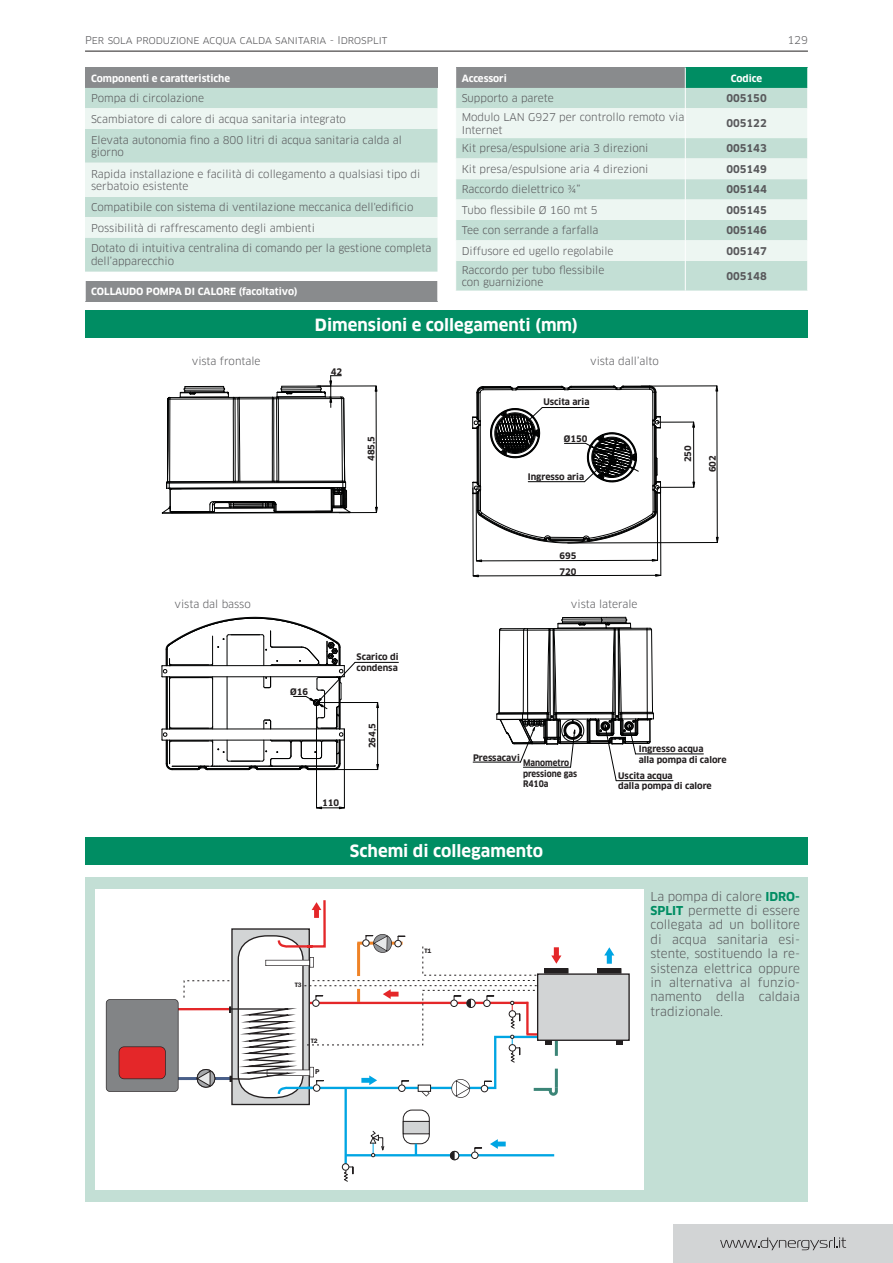
<style>
.page{position:relative;width:893px;height:1263px;background:#fff}
.page>*{position:absolute;margin:0;border:0;box-sizing:border-box;transform-origin:0 0}
.t1{font:700 16.5px "Clan Pro";color:#fff}
.t2{font:12px/14.4px "Clan Pro";color:#58585b}
.t3{font:10.5px/20.7px "Clan Pro";color:#58585b}
.t4{font:700 10.5px "Clan Pro";color:#58585b}
.t5{font:700 9.75px "Clan Pro";color:#fff}
.t6{font:700 8.85px/10.6px "Clan Pro";color:#231f20}
.t7{font:700 8.85px/10.6px "Clan Pro";color:#231f20;scale:.91 1}
.t8{font:600 7.2px "Franklin Gothic";color:#231f20}
.t9{font:600 6.45px "Franklin Gothic";color:#231f20}
.s1{color:#fff}
.s2{font-weight:700;color:#008d63}
</style>
<div class="page">
<div style="left:673px;top:1225px;width:220px;height:38px;background:#d2d4d5"></div>
<svg style="left:720px;top:1237px;width:126px;height:13px"></svg>
<hr style="left:85px;top:51px;width:723px;height:1px;background:#231f20">
<div style="left:85px;top:68px;width:352px;height:20px;background:#898b8d"></div>
<div style="left:85px;top:88px;width:352px;height:184px;background:#c3dfd5"></div>
<svg style="left:85px;top:108px;width:352px;height:130px;background:#dbece5"></svg>
<div style="left:456px;top:68px;width:229px;height:20px;background:#898b8d"></div>
<div style="left:685px;top:68px;width:123px;height:20px;background:#008d63"></div>
<div style="left:456px;top:88px;width:351px;height:203px;background:#c3dfd5"></div>
<svg style="left:456px;top:108px;width:351px;height:153px;background:#dcece6"></svg>
<svg style="left:685px;top:68px;width:1px;height:40px"></svg>
<svg style="left:807px;top:68px;width:1px;height:40px"></svg>
<hr style="left:685px;top:108px;width:1px;height:30px;background:#fff">
<svg style="left:685px;top:138px;width:1px;height:123px"></svg>
<svg style="left:807px;top:138px;width:1px;height:102px"></svg>
<hr style="left:685px;top:261px;width:1px;height:30px;background:#fff">
<div style="left:85px;top:310px;width:723px;height:27px;background:#008d63"></div>
<hr style="left:317px;top:386px;width:59px;height:1px;background:#010202">
<hr style="left:339px;top:512px;width:38px;height:1px;background:#010202">
<hr style="left:376px;top:391px;width:1px;height:116px;background:#010202">
<svg style="left:375px;top:385px;width:2px;height:7px"></svg>
<svg style="left:375px;top:507px;width:3px;height:5px"></svg>
<svg style="left:162px;top:203px;width:189px;height:311px"></svg>
<hr style="left:473px;top:762px;width:47px;height:1px;background:#010202">
<hr style="left:616px;top:780px;width:57px;height:1px;background:#010202">
<hr style="left:635px;top:754px;width:68px;height:1px;background:#010202">
<svg style="left:496px;top:616px;width:158px;height:165px"></svg>
<hr style="left:316px;top:702px;width:1px;height:106px;background:#010202">
<hr style="left:344px;top:729px;width:1px;height:79px;background:#010202">
<svg style="left:316px;top:807px;width:29px;height:2px"></svg>
<hr style="left:309px;top:769px;width:69px;height:1px;background:#010202">
<hr style="left:316px;top:702px;width:62px;height:1px;background:#010202">
<hr style="left:377px;top:707px;width:1px;height:57px;background:#010202">
<svg style="left:376px;top:764px;width:3px;height:6px"></svg>
<svg style="left:376px;top:702px;width:3px;height:6px"></svg>
<hr style="left:355px;top:662px;width:43px;height:1px;background:#010202">
<svg style="left:162px;top:617px;width:193px;height:153px"></svg>
<hr style="left:476px;top:488px;width:1px;height:73px;background:#010202">
<hr style="left:657px;top:487px;width:1px;height:73px;background:#010202">
<svg style="left:475px;top:559px;width:184px;height:3px"></svg>
<hr style="left:473px;top:488px;width:1px;height:88px;background:#010202">
<hr style="left:660px;top:487px;width:1px;height:88px;background:#010202">
<svg style="left:472px;top:574px;width:190px;height:3px"></svg>
<svg style="left:472px;top:385px;width:246px;height:159px"></svg>
<div style="left:85px;top:878px;width:723px;height:324px;background:#c3dfd5"></div>
<div style="left:95px;top:889px;width:548px;height:301px;background:#fff"></div>
<div style="left:232px;top:929px;width:77px;height:175px;background:#d2d4d5"></div>
<svg style="left:403px;top:1110px;width:26px;height:34px"></svg>
<div style="left:403px;top:1109px;width:27px;height:35px;border:1px solid #231f20;border-radius:9px"></div>
<div style="left:403px;top:1121px;width:26px;height:13px;background:#d2d4d5"></div>
<div style="left:403px;top:1121px;width:26px;height:13px;border:1px solid #231f20"></div>
<hr style="left:346px;top:1154px;width:208px;height:2px;background:#00a5e3">
<hr style="left:344px;top:1088px;width:3px;height:76px;background:#00a5e3">
<svg style="left:415px;top:1144px;width:2px;height:10px"></svg>
<svg style="left:490px;top:1139px;width:16px;height:10px"></svg>
<div style="left:474px;top:1147px;width:8px;height:5px;border:1px solid #231f20"></div>
<div style="left:471px;top:1151px;width:7px;height:8px;border:1px solid #231f20;border-radius:50%"></div>
<div style="left:450px;top:1151px;width:9px;height:9px;background:#fff;border-radius:50%"></div>
<div style="left:450px;top:1151px;width:9px;height:9px;border:1px solid #231f20;border-radius:50%"></div>
<svg style="left:450px;top:1151px;width:5px;height:9px"></svg>
<svg style="left:370px;top:1130px;width:14px;height:27px"></svg>
<div style="left:538px;top:974px;width:91px;height:66px;background:#d2d4d5"></div>
<div style="left:537px;top:973px;width:93px;height:68px;border:1px solid #231f20"></div>
<hr style="left:598px;top:969px;width:23px;height:4px;background:#231f20">
<div style="left:597px;top:968px;width:24px;height:5px;border:1px solid #231f20"></div>
<svg style="left:604px;top:947px;width:10px;height:17px"></svg>
<svg style="left:616px;top:1040px;width:7px;height:5px"></svg>
<svg style="left:106px;top:900px;width:480px;height:199px"></svg>
<svg style="left:343px;top:1170px;width:5px;height:12px"></svg>
<div style="left:348px;top:1166px;width:5px;height:8px;border:1px solid #231f20"></div>
<div style="left:342px;top:1164px;width:7px;height:6px;background:#fff;border-radius:50%"></div>
<div style="left:342px;top:1163px;width:7px;height:7px;border:1px solid #231f20;border-radius:50%"></div>
<div style="left:85px;top:837px;width:723px;height:27px;background:#008d63"></div>
<div style="left:85px;top:281px;width:353px;height:20px;background:#898b8d"></div>
<svg style="left:85px;top:281px;width:1px;height:20px"></svg>
<p class="t3" style="left:85px;top:30px;width:304px">Per sola produzione acqua calda sanitaria - Idrosplit</p>
<p class="t3" style="left:787px;top:30px;width:22px">129</p>
<p class="t5" style="left:91px;top:72px;width:141px">Componenti e caratteristiche</p>
<p class="t3" style="left:91px;top:88px;width:312px">Pompa di circolazione<br>Scambiatore di calore di acqua sanitaria integrato<br>Elevata autonomia fino a 800 litri di acqua sanitaria calda al</p>
<p class="t3" style="left:91px;top:142px;width:331px;line-height:21.5px">giorno<br>Rapida installazione e facilità di collegamento a qualsiasi tipo di</p>
<p class="t3" style="left:91px;top:176px;width:342px">serbatoio esistente<br>Compatibile con sistema di ventilazione meccanica dell'edificio Possibilità di raffrescamento degli ambienti<br>Dotato di intuitiva centralina di comando per la gestione completa</p>
<p class="t3" style="left:91px;top:251px;width:85px">dell’apparecchio</p>
<p class="t5" style="left:462px;top:72px;width:47px">Accessori</p>
<p class="t5" style="left:731px;top:72px;width:33px">Codice</p>
<p class="t3" style="left:462px;top:88px;width:94px">Supporto a parete</p>
<p class="t4" style="left:726px;top:92px;width:42px">005150</p>
<p class="t3" style="left:462px;top:111px;width:224px;line-height:12.6px">Modulo LAN G927 per controllo remoto via<br>Internet</p>
<p class="t4" style="left:726px;top:117px;width:42px">005122</p>
<p class="t3" style="left:462px;top:138px;width:188px">Kit presa/espulsione aria 3 direzioni</p>
<p class="t4" style="left:726px;top:142px;width:42px">005143</p>
<p class="t3" style="left:462px;top:159px;width:188px">Kit presa/espulsione aria 4 direzioni</p>
<p class="t4" style="left:726px;top:163px;width:42px">005149</p>
<p class="t3" style="left:462px;top:179px;width:120px">Raccordo dielettrico ¾”</p>
<p class="t4" style="left:726px;top:183px;width:42px">005144</p>
<p class="t3" style="left:462px;top:200px;width:138px">Tubo flessibile Ø 160 mt 5</p>
<p class="t4" style="left:726px;top:204px;width:42px">005145</p>
<p class="t3" style="left:462px;top:220px;width:138px">Tee con serrande a farfalla</p>
<p class="t4" style="left:726px;top:224px;width:42px">005146</p>
<p class="t3" style="left:462px;top:240px;width:153px">Diffusore ed ugello regolabile</p>
<p class="t4" style="left:726px;top:245px;width:42px">005147</p>
<p class="t3" style="left:462px;top:263px;width:144px;line-height:12.6px">Raccordo per tubo flessibile con guarnizione</p>
<p class="t4" style="left:726px;top:270px;width:42px">005148</p>
<h1 class="t1" style="left:315px;top:315px;width:265px">Dimensioni e collegamenti (mm)</h1>
<p class="t5" style="left:91px;top:286px;width:8px">COLLAU</p>
<p class="t5" style="left:129px;top:286px;width:26px">DO POMPA</p>
<p class="t5" style="left:185px;top:286px;width:21px">DI CALORE</p>
<p class="t5" style="left:239px;top:286px;width:60px">(facoltativo)</p>
<p class="t3" style="left:192px;top:350px;width:70px">vista frontale</p>
<p class="t3" style="left:174px;top:593px;width:78px">vista dal basso</p>
<p class="t6" style="left:331px;top:366px;width:13px">42</p>
<p class="t6" style="left:366px;top:461px;width:26px;rotate:-90deg">485,5</p>
<p class="t3" style="left:590px;top:350px;width:70px">vista dall’alto</p>
<p class="t6" style="left:543px;top:397px;width:48px">Uscita aria</p>
<p class="t6" style="left:564px;top:433px;width:25px">Ø150</p>
<p class="t6" style="left:528px;top:471px;width:58px">Ingresso aria</p>
<p class="t6" style="left:683px;top:462px;width:18px;rotate:-90deg">250</p>
<p class="t6" style="left:707px;top:472px;width:18px;rotate:-90deg">602</p>
<p class="t6" style="left:559px;top:549px;width:18px;line-height:15.1px">695<br>720</p>
<p class="t3" style="left:571px;top:593px;width:68px">vista laterale</p>
<p class="t6" style="left:290px;top:687px;width:19px">Ø16</p>
<p class="t6" style="left:357px;top:651px;width:43px">Scarico di condensa</p>
<p class="t6" style="left:322px;top:797px;width:18px">110</p>
<p class="t6" style="left:367px;top:748px;width:26px;rotate:-90deg">264,5</p>
<p class="t6" style="left:473px;top:752px;width:48px">Pressacavi</p>
<p class="t7" style="left:523px;top:758px;width:61px">Manometro pressione gas<br>R410a</p>
<h1 class="t1" style="left:350px;top:841px;width:195px">Schemi di collegamento</h1>
<p class="t9" style="left:295px;top:981px;width:8px">T3</p>
<p class="t9" style="left:311px;top:1037px;width:8px">T2</p>
<p class="t8" style="left:315px;top:1068px;width:7px">P<span class="s1">.</span></p>
<p class="t9" style="left:424px;top:947px;width:8px">T1</p>
<p class="t6" style="left:639px;top:744px;width:89px">Ingresso acqua<br>alla pompa di calore</p>
<p class="t6" style="left:618px;top:770px;width:95px">Uscita acqua<br>dalla pompa di calore</p>
<p class="t2" style="left:650px;top:889px;width:151px">La pompa di calore <span class="s2">IDRO-<br>SPLIT</span></p>
<p class="t2" style="left:650px;top:903px;width:151px;text-align:justify;text-indent:38px">permette di essere collegata ad un bollitore di acqua sanitaria esi&shy;stente, sostituendo la re&shy;sistenza elettrica oppure in alternativa al funzio&shy;namento della caldaia tradizionale.</p>
</div>
